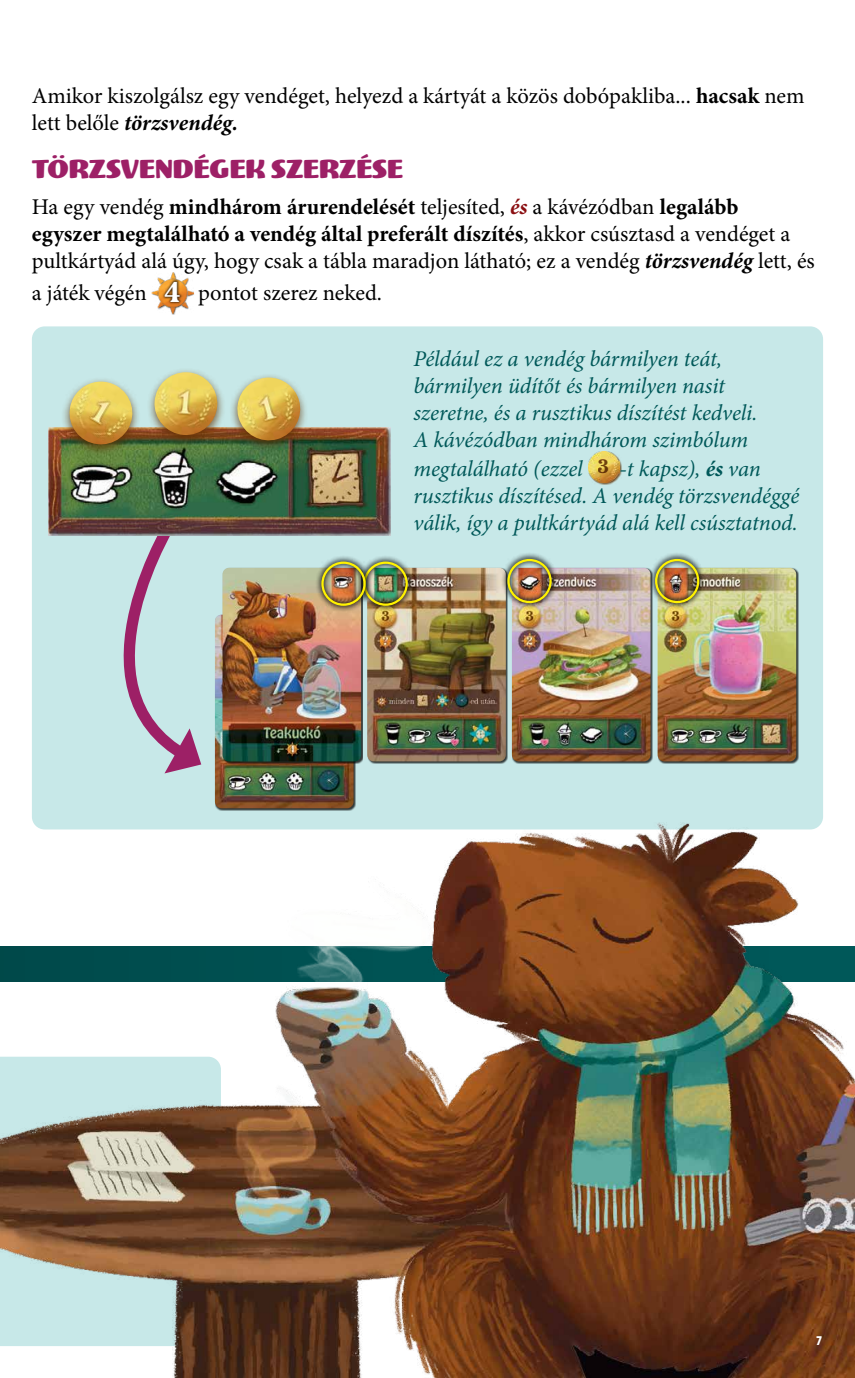
<style>
.page{position:relative;width:855px;height:1378px;background:#fff}
.page>*{position:absolute;margin:0;border:0;box-sizing:border-box;transform-origin:0 0}
.t1{font:27px "Meatball";color:#9d2066}
.t2{font:22.5px/27px "Minion Pro";color:#000}
.t3{font:italic 22.5px/27px "Minion Pro";letter-spacing:-.005em;color:#005859}
.t4{font:900 condensed 13.5px "Myriad Pro";color:#fff}
.s1{font-weight:700}
.s2{font-weight:700;font-style:italic}
.s3{font-weight:700;font-style:italic;color:#8b0f12}
.s4{font-family:"Etna";font-weight:700;font-size:28.8px;color:#fff}
.s5{font-family:"Etna";font-weight:700;font-style:normal;font-size:19.35px;color:#5e2f00}
</style>
<div class="page">
<div style="left:32px;top:326px;width:791px;height:503px;background:#c7e8e8;border-radius:13px"></div>
<svg style="left:65px;top:535px;width:137px;height:238px"></svg>
<img style="left:215px;top:615px;width:138px;height:193px">
<img style="left:48px;top:427px;width:342px;height:108px">
<div style="left:222px;top:568px;width:141px;height:196px;background:#000;opacity:.75"></div>
<img style="left:222px;top:568px;width:139px;height:193px">
<div style="left:367px;top:568px;width:141px;height:196px;background:#000;opacity:.75"></div>
<img style="left:367px;top:568px;width:139px;height:193px">
<div style="left:512px;top:568px;width:141px;height:196px;background:#000;opacity:.75"></div>
<img style="left:512px;top:568px;width:138px;height:193px">
<div style="left:657px;top:568px;width:141px;height:196px;background:#000;opacity:.75"></div>
<img style="left:657px;top:568px;width:139px;height:193px">
<div style="left:357px;top:555px;width:57px;height:57px;background:#000;opacity:.75"></div>
<div style="left:363px;top:561px;width:45px;height:45px;border:2px solid #fff200;border-radius:50%"></div>
<div style="left:500px;top:552px;width:58px;height:58px;background:#000;opacity:.75"></div>
<div style="left:507px;top:559px;width:44px;height:44px;border:2px solid #fff200;border-radius:50%"></div>
<div style="left:648px;top:552px;width:58px;height:58px;background:#000;opacity:.75"></div>
<div style="left:655px;top:559px;width:44px;height:44px;border:2px solid #fff200;border-radius:50%"></div>
<div style="left:314px;top:555px;width:58px;height:57px;background:#000;opacity:.75"></div>
<div style="left:321px;top:561px;width:45px;height:45px;border:2px solid #fff200;border-radius:50%"></div>
<div style="left:147px;top:368px;width:78px;height:79px;background:#5e2f00;opacity:.75"></div>
<img style="left:153px;top:372px;width:65px;height:64px">
<div style="left:61px;top:377px;width:80px;height:80px;background:#5e2f00;opacity:.75"></div>
<img style="left:65px;top:382px;width:72px;height:67px">
<div style="left:229px;top:373px;width:79px;height:80px;background:#5e2f00;opacity:.75"></div>
<img style="left:234px;top:377px;width:70px;height:67px">
<img style="left:0;top:823px;width:855px;height:555px">
<div style="left:152px;top:272px;width:43px;height:43px;background:#000;opacity:.75"></div>
<img style="left:152px;top:272px;width:41px;height:42px">
<div style="left:162px;top:279px;width:21px;height:25px;background:#000;opacity:.75"></div>
<div style="left:588px;top:452px;width:33px;height:33px;background:#5e2f00;opacity:.75"></div>
<img style="left:588px;top:451px;width:31px;height:32px">
<p class="t2" style="left:32px;top:83px;width:774px">Amikor kiszolgálsz egy vendéget, helyezd a kártyát a közös dobópakliba... <span class="s1">hacsak</span> nem lett belőle <span class="s2">törzsvendég.</span></p>
<p class="t1" style="left:32px;top:153px;width:372px">TÖRZSVENDÉGEK SZERZÉSE</p>
<p class="t2" style="left:32px;top:193px;width:784px">Ha egy vendég <span class="s1">mindhárom árurendelését</span> teljesíted, <span class="s3">és</span> a kávézódban <span class="s1">legalább<br>egyszer megtalálható a vendég által preferált díszítés</span>, akkor csúsztasd a vendéget a pultkártyád alá úgy, hogy csak a tábla maradjon látható; ez a vendég <span class="s2">törzsvendég</span> lett, és</p>
<p class="t2" style="left:32px;top:279px;width:351px">a játék végén <span class="s4">4</span> pontot szerez neked.</p>
<p class="t3" style="left:413px;top:345px;width:345px">Például ez a vendég bármilyen teát, bármilyen üdítőt és bármilyen nasit szeretne, és a rusztikus díszítést kedveli.<br>A kávézódban mindhárom szimbólum</p>
<p class="t3" style="left:413px;top:455px;width:387px">megtalálható (ezzel <span class="s5">3</span> -t kapsz), <span class="s1">és</span> van rusztikus díszítésed. A vendég törzsvendéggé válik, így a pultkártyád alá kell csúsztatnod.</p>
<p class="t4" style="left:816px;top:1333px;width:7px">7</p>
</div>
